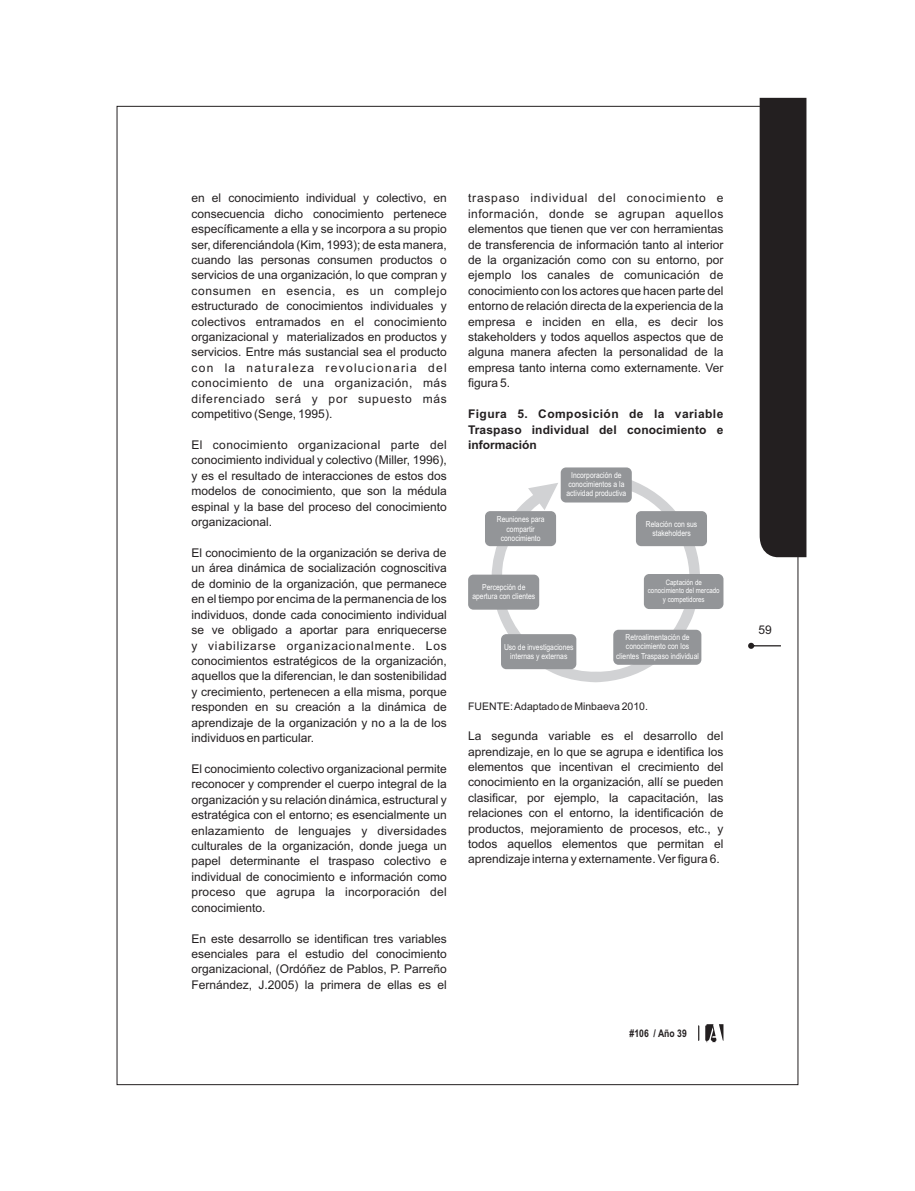
<style>
.page{position:relative;width:915px;height:1191px;background:#fff}
.page>*{position:absolute;margin:0;border:0;box-sizing:border-box;transform-origin:0 0}
.t1{font:12px/15.5px "Arial";color:#231f20;text-align:justify}
.t2{font:700 12px/15.5px "Arial";color:#231f20;text-align:justify}
.t3{font:10.5px "Arial";color:#231f20}
.t4{font:700 10.5px "Arial Narrow";color:#231f20}
.t5{font:8.25px/9.3px "Arial Narrow";color:#fff;text-align:center}
.t6{font:7.5px/8.6px "Arial Narrow";color:#fff;text-align:center}
</style>
<div class="page">
<div style="left:759px;top:98px;width:47px;height:459px;background:#231f20"></div>
<svg style="left:748px;top:643px;width:32px;height:6px"></svg>
<svg style="left:698px;top:1025px;width:1px;height:16px"></svg>
<svg style="left:705px;top:1024px;width:18px;height:18px"></svg>
<svg style="left:491px;top:479px;width:208px;height:203px"></svg>
<div style="left:468px;top:574px;width:71px;height:35px;background:#939598;border-radius:5px"></div>
<div style="left:643px;top:574px;width:80px;height:35px;background:#939598;border-radius:5px"></div>
<div style="left:613px;top:630px;width:88px;height:35px;background:#939598;border-radius:5px"></div>
<div style="left:501px;top:634px;width:75px;height:35px;background:#939598;border-radius:5px"></div>
<div style="left:635px;top:511px;width:71px;height:35px;background:#939598;border-radius:5px"></div>
<div style="left:485px;top:511px;width:71px;height:35px;background:#939598;border-radius:5px"></div>
<div style="left:560px;top:467px;width:71px;height:35px;background:#939598;border-radius:5px"></div>
<p class="t1" style="left:191px;top:191px;width:257px">en el conocimiento individual y colectivo, en consecuencia dicho conocimiento pertenece específicamente a ella y se incorpora a su propio ser, diferenciándola (Kim, 1993); de esta manera, cuando las personas consumen productos o servicios de una organización, lo que compran y consumen en esencia, es un complejo estructurado de conocimientos individuales y colectivos entramados en el conocimiento organizacional y materializados en productos y servicios. Entre más sustancial sea el producto con la naturaleza revolucionaria del conocimiento de una organización, más diferenciado será y por supuesto más competitivo (Senge, 1995).</p>
<p class="t1" style="left:191px;top:438px;width:257px">El conocimiento organizacional parte del conocimiento individual y colectivo (Miller, 1996), y es el resultado de interacciones de estos dos modelos de conocimiento, que son la médula espinal y la base del proceso del conocimiento organizacional.</p>
<p class="t1" style="left:191px;top:546px;width:257px">El conocimiento de la organización se deriva de un área dinámica de socialización cognoscitiva de dominio de la organización, que permanece en el tiempo por encima de la permanencia de los individuos, donde cada conocimiento individual se ve obligado a aportar para enriquecerse y viabilizarse organizacionalmente. Los conocimientos estratégicos de la organización, aquellos que la diferencian, le dan sostenibilidad y crecimiento, pertenecen a ella misma, porque responden en su creación a la dinámica de aprendizaje de la organización y no a la de los individuos en particular.</p>
<p class="t1" style="left:191px;top:762px;width:257px">El conocimiento colectivo organizacional permite reconocer y comprender el cuerpo integral de la organización y su relación dinámica, estructural y estratégica con el entorno; es esencialmente un enlazamiento de lenguajes y diversidades culturales de la organización, donde juega un papel determinante el traspaso colectivo e individual de conocimiento e información como proceso que agrupa la incorporación del conocimiento.</p>
<p class="t1" style="left:191px;top:931px;width:257px">En este desarrollo se identifican tres variables esenciales para el estudio del conocimiento organizacional, (Ordóñez de Pablos, P. Parreño Fernández, J.2005) la primera de ellas es el</p>
<p class="t1" style="left:468px;top:191px;width:257px">traspaso individual del conocimiento e información, donde se agrupan aquellos elementos que tienen que ver con herramientas de transferencia de información tanto al interior de la organización como con su entorno, por ejemplo los canales de comunicación de conocimiento con los actores que hacen parte del entorno de relación directa de la experiencia de la empresa e inciden en ella, es decir los stakeholders y todos aquellos aspectos que de alguna manera afecten la personalidad de la empresa tanto interna como externamente. Ver figura 5.</p>
<p class="t2" style="left:468px;top:407px;width:257px">Figura 5. Composición de la variable Traspaso individual del conocimiento e información</p>
<p class="t5" style="left:496px;top:515px;width:49px">Reuniones para compartir conocimiento</p>
<p class="t5" style="left:566px;top:471px;width:61px">Incorporación de conocimientos a la actividad productiva</p>
<p class="t5" style="left:645px;top:520px;width:53px">Relación con sus stakeholders</p>
<p class="t5" style="left:472px;top:583px;width:64px">Percepción de apertura con clientes</p>
<p class="t5" style="left:504px;top:643px;width:71px">Uso de investigaciones internas y externas</p>
<p class="t6" style="left:647px;top:579px;width:73px">Captación de conocimiento del mercado y competidores</p>
<p class="t5" style="left:616px;top:633px;width:84px">Retroalimentación de conocimiento con los clientes Traspaso individual</p>
<p class="t3" style="left:468px;top:702px;width:181px">FUENTE: Adaptado de Minbaeva 2010.</p>
<p class="t1" style="left:468px;top:729px;width:257px">La segunda variable es el desarrollo del aprendizaje, en lo que se agrupa e identifica los elementos que incentivan el crecimiento del conocimiento en la organización, allí se pueden clasificar, por ejemplo, la capacitación, las relaciones con el entorno, la identificación de productos, mejoramiento de procesos, etc., y todos aquellos elementos que permitan el aprendizaje interna y externamente. Ver figura 6.</p>
<p class="t4" style="left:629px;top:1029px;width:59px">#106 / Año 39</p>
<p class="t1" style="left:758px;top:623px;width:15px">59</p>
</div>
